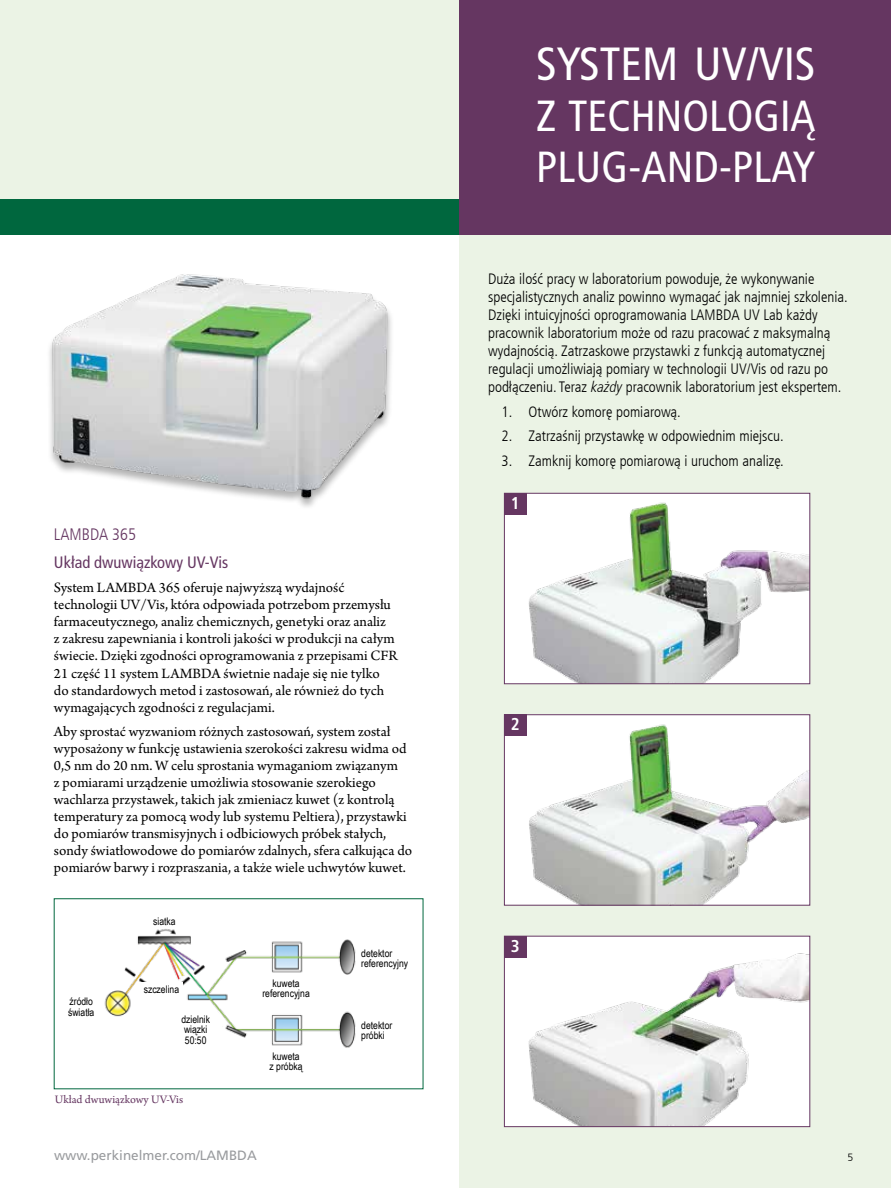
<style>
.page{position:relative;width:891px;height:1188px;background:#fff}
.page>*{position:absolute;margin:0;border:0;box-sizing:border-box;transform-origin:0 0}
.t1{font:condensed 46.5px "Frutiger LT Com";color:#fff}
.t2{font:condensed 43.5px/51px "Frutiger LT Com";color:#fff}
.t3{font:700 condensed 17.1px "Frutiger LT Com";color:#fff}
.t4{font:condensed 16.5px "Frutiger LT Com";color:#653661}
.t5{font:300 condensed 16.5px "Frutiger LT Com";color:#653661}
.t6{font:15px/17.1px "Arno Pro";color:#000}
.t7{font:300 condensed 15px/18px "Frutiger LT Com";color:#000}
.t8{font:13.5px "Frutiger LT Com";color:#999b9e}
.t9{font:12px "Arno Pro";color:#653661}
.t10{font:10.5px/10.5px "Arial Narrow";color:#000}
.t11{font:300 10.5px "Frutiger LT Com";color:#000}
.s1{font-style:italic}
</style>
<div class="page">
<div style="left:0;top:0;width:468px;height:235px;background:#ebf3e5"></div>
<div style="left:0;top:199px;width:891px;height:36px;background:#00673e"></div>
<div style="left:460px;top:235px;width:431px;height:953px;background:#ebf3e5"></div>
<div style="left:460px;top:0;width:431px;height:235px;background:#653661"></div>
<img style="left:49px;top:274px;width:343px;height:233px">
<img style="left:506px;top:495px;width:302px;height:187px">
<div style="left:504px;top:493px;width:306px;height:191px;border:1px solid #653661"></div>
<img style="left:506px;top:717px;width:302px;height:186px">
<img style="left:506px;top:938px;width:302px;height:187px">
<div style="left:504px;top:936px;width:306px;height:191px;border:1px solid #653661"></div>
<div style="left:504px;top:493px;width:22px;height:22px;background:#653661"></div>
<div style="left:504px;top:715px;width:22px;height:21px;background:#653661"></div>
<div style="left:504px;top:936px;width:22px;height:22px;background:#653661"></div>
<img style="left:104px;top:929px;width:252px;height:119px">
<div style="left:140px;top:982px;width:43px;height:15px;background:#fff"></div>
<svg style="left:207px;top:1005px;width:16px;height:43px"></svg>
<div style="left:176px;top:1009px;width:39px;height:40px;background:#fff"></div>
<div style="left:254px;top:976px;width:64px;height:24px;background:#fff"></div>
<p class="t5" style="left:54px;top:525px;width:84px">LAMBDA 365</p>
<p class="t4" style="left:54px;top:553px;width:176px">Układ dwuwiązkowy UV-Vis</p>
<p class="t6" style="left:54px;top:580px;width:345px">System LAMBDA 365 oferuje najwyższą wydajność technologii UV/Vis, która odpowiada potrzebom przemysłu farmaceutycznego, analiz chemicznych, genetyki oraz analiz<br>z zakresu zapewniania i kontroli jakości w produkcji na całym świecie. Dzięki zgodności oprogramowania z przepisami CFR 21 część 11 system LAMBDA świetnie nadaje się nie tylko do standardowych metod i zastosowań, ale również do tych wymagających zgodności z regulacjami.</p>
<p class="t6" style="left:54px;top:723px;width:360px">Aby sprostać wyzwaniom różnych zastosowań, system został wyposażony w funkcję ustawienia szerokości zakresu widma od 0,5 nm do 20 nm. W celu sprostania wymaganiom związanym<br>z pomiarami urządzenie umożliwia stosowanie szerokiego wachlarza przystawek, takich jak zmieniacz kuwet (z kontrolą temperatury za pomocą wody lub systemu Peltiera), przystawki do pomiarów transmisyjnych i odbiciowych próbek stałych, sondy światłowodowe do pomiarów zdalnych, sfera całkująca do pomiarów barwy i rozpraszania, a także wiele uchwytów kuwet.</p>
<p class="t10" style="left:153px;top:916px;width:24px">siatka</p>
<p class="t10" style="left:68px;top:996px;width:28px">źródło światła</p>
<p class="t10" style="left:144px;top:984px;width:37px">szczelina</p>
<p class="t10" style="left:181px;top:1013px;width:30px">dzielnik wiązki<br>50:50</p>
<p class="t9" style="left:55px;top:1093px;width:130px">Układ dwuwiązkowy UV-Vis</p>
<p class="t10" style="left:262px;top:977px;width:49px;text-align:center">kuweta referencyjna</p>
<p class="t10" style="left:270px;top:1051px;width:35px">kuweta z próbką</p>
<p class="t8" style="left:54px;top:1148px;width:204px">www.perkinelmer.com/LAMBDA</p>
<p class="t10" style="left:361px;top:947px;width:48px">detektor referencyjny</p>
<p class="t10" style="left:361px;top:1020px;width:33px">detektor próbki</p>
<h1 class="t1" style="left:536px;top:36px;width:281px">SYSTEM UV/VIS</h1>
<h2 class="t2" style="left:536px;top:90px;width:281px">Z TECHNOLOGIĄ<br>PLUG-AND-PLAY</h2>
<p class="t7" style="left:488px;top:270px;width:361px">Duża ilość pracy w laboratorium powoduje, że wykonywanie specjalistycznych analiz powinno wymagać jak najmniej szkolenia.<br>Dzięki intuicyjności oprogramowania LAMBDA UV Lab każdy pracownik laboratorium może od razu pracować z maksymalną wydajnością. Zatrzaskowe przystawki z funkcją automatycznej regulacji umożliwiają pomiary w technologii UV/Vis od razu po podłączeniu. Teraz <span class="s1">każdy</span> pracownik laboratorium jest ekspertem.</p>
<p class="t7" style="left:502px;top:403px;width:181px">1. Otwórz komorę pomiarową.</p>
<p class="t7" style="left:502px;top:427px;width:283px">2. Zatrzaśnij przystawkę w odpowiednim miejscu.</p>
<p class="t7" style="left:502px;top:452px;width:284px">3. Zamknij komorę pomiarową i uruchom analizę.</p>
<p class="t3" style="left:511px;top:493px;width:10px">1</p>
<p class="t3" style="left:511px;top:714px;width:10px">2</p>
<p class="t3" style="left:511px;top:936px;width:10px">3</p>
<p class="t11" style="left:848px;top:1151px;width:7px">5</p>
</div>
